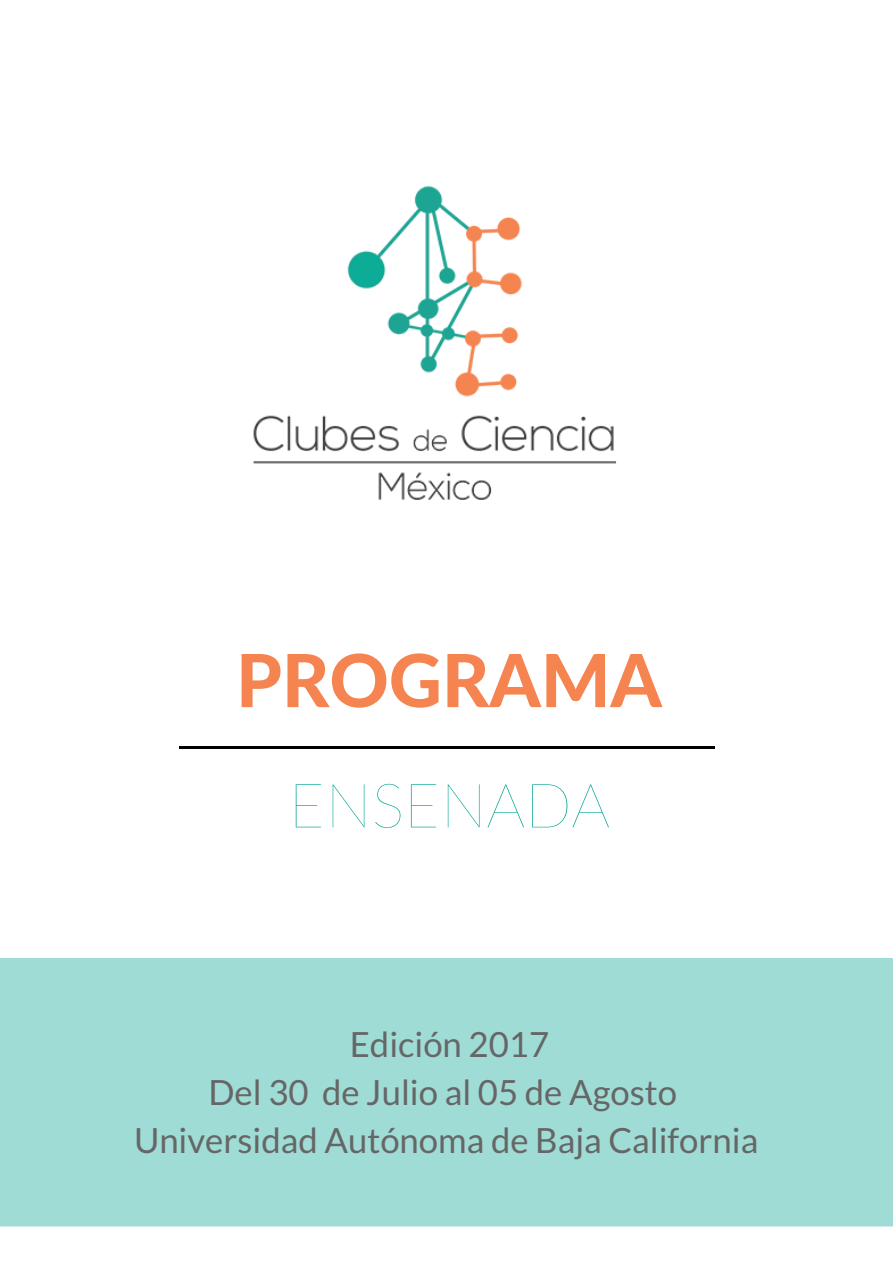
<style>
.page{position:relative;width:893px;height:1263px;background:#fff}
.page>*{position:absolute;margin:0;border:0;box-sizing:border-box;transform-origin:0 0}
.t1{font:800 73.2px "Lato";color:#f58450}
.t2{font:100 61.5px "Lato";color:#00a392}
.t3{font:34.65px/48.3px "Lato";color:#666;text-align:center}
</style>
<div class="page">
<div style="left:0;top:958px;width:892px;height:268px;background:#9fdcd5"></div>
<img style="left:253px;top:186px;width:363px;height:314px">
<hr style="left:179px;top:746px;width:536px;height:2px;background:#000">
<h1 class="t1" style="left:236px;top:635px;width:427px">PROGRAMA</h1>
<h2 class="t2" style="left:288px;top:767px;width:323px">ENSENADA</h2>
<p class="t3" style="left:134px;top:1019px;width:625px">Edición 2017<br>Del 30 de Julio al 05 de Agosto<br>Universidad Autónoma de Baja California</p>
</div>
